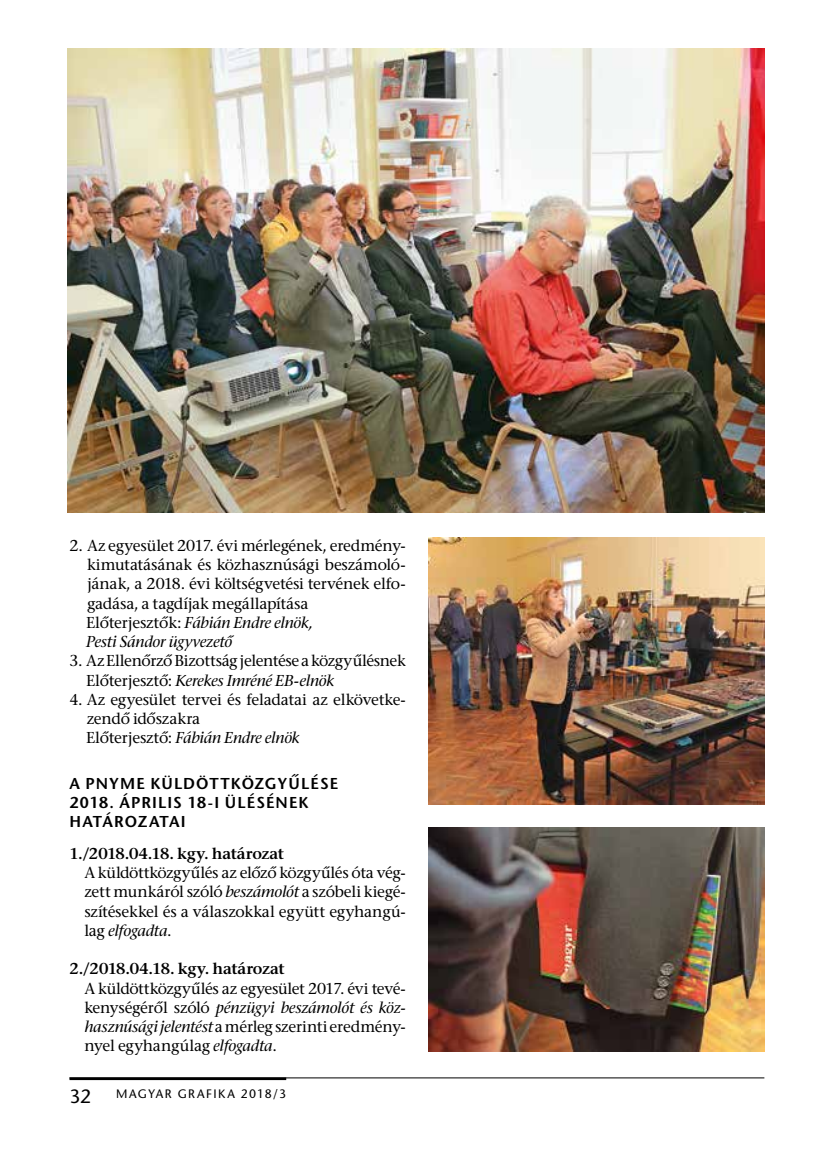
<style>
.page{position:relative;width:819px;height:1166px;background:#fff}
.page>*{position:absolute;margin:0;border:0;box-sizing:border-box;transform-origin:0 0}
.t1{font:19.25px "ITC Stone Sans";color:#000}
.t2{font:15.75px/19.2px "ITC Stone Serif";letter-spacing:-.015em;color:#000;text-align:justify}
.t3{font:italic 15.75px "ITC Stone Serif";letter-spacing:-.015em;color:#000}
.t4{font:600 15.75px/19.2px "ITC Stone Sans";letter-spacing:.065em;color:#000}
.t5{font:600 15.75px "ITC Stone Serif";letter-spacing:-.015em;color:#000}
.t6{font:12.25px "ITC Stone Sans";letter-spacing:.12em;color:#000}
.s1{font-style:normal;color:#fff}
.s2{font-style:normal}
.s3{font-style:italic}
</style>
<div class="page">
<hr style="left:69px;top:1077px;width:695px;height:1px;background:#000">
<hr style="left:69px;top:1077px;width:217px;height:3px;background:#000">
<img style="left:67px;top:48px;width:697px;height:464px">
<img style="left:428px;top:538px;width:336px;height:266px">
<img style="left:428px;top:828px;width:336px;height:224px">
<p class="t2" style="left:87px;top:538px;width:320px;text-indent:-18px">2. Az egyesület 2017. évi mérlegének, eredmény&shy;kimutatásának és közhasznúsági beszámoló&shy;jának, a 2018. évi költségvetési tervének elfo&shy;gadása, a tagdíjak megállapítása</p>
<p class="t3" style="left:69px;top:614px;width:245px"><span class="s1">1.</span> <span class="s2">Előterjesztők:</span> Fábián Endre elnök,</p>
<p class="t3" style="left:69px;top:633px;width:164px"><span class="s1">1.</span> Pesti Sándor ügyvezető</p>
<p class="t2" style="left:69px;top:653px;width:338px">3. Az Ellenőrző Bizottság jelentése a közgyűlésnek</p>
<p class="t3" style="left:69px;top:672px;width:266px"><span class="s1">1.</span> <span class="s2">Előterjesztő:</span> Kerekes Imréné EB-elnök</p>
<p class="t2" style="left:87px;top:692px;width:320px;text-indent:-17px">4. Az egyesület tervei és feladatai az elkövetke&shy;zendő időszakra</p>
<p class="t3" style="left:69px;top:729px;width:232px"><span class="s1">1.</span> <span class="s2">Előterjesztő:</span> Fábián Endre elnök</p>
<p class="t4" style="left:69px;top:776px;width:270px">A PNYME KÜLDÖTTKÖZGYŰLÉSE<br>2018. ÁPRILIS 18-I ÜLÉSÉNEK<br>HATÁROZATAI</p>
<p class="t5" style="left:69px;top:845px;width:216px">1./2018.04.18. kgy. határozat</p>
<p class="t2" style="left:84px;top:865px;width:323px">A küldöttközgyűlés az előző közgyűlés óta vég&shy;zett munkáról szóló <span class="s3">beszámolót</span> a szóbeli kiegé&shy;szítésekkel és a válaszokkal együtt egyhangú&shy;lag <span class="s3">elfogadta</span>.</p>
<p class="t5" style="left:69px;top:960px;width:217px">2./2018.04.18. kgy. határozat</p>
<p class="t2" style="left:84px;top:980px;width:323px">A küldöttközgyűlés az egyesület 2017. évi tevé&shy;kenységéről szóló <span class="s3">pénzügyi beszámolót és köz&shy;hasznúsági jelentést</span> a mérleg szerinti eredmén - nyel egyhangúlag <span class="s3">elfogadta</span>.</p>
<p class="t1" style="left:69px;top:1085px;width:23px">32</p>
<p class="t6" style="left:116px;top:1087px;width:171px">MAGYAR GRAFIKA 2018/3</p>
</div>
